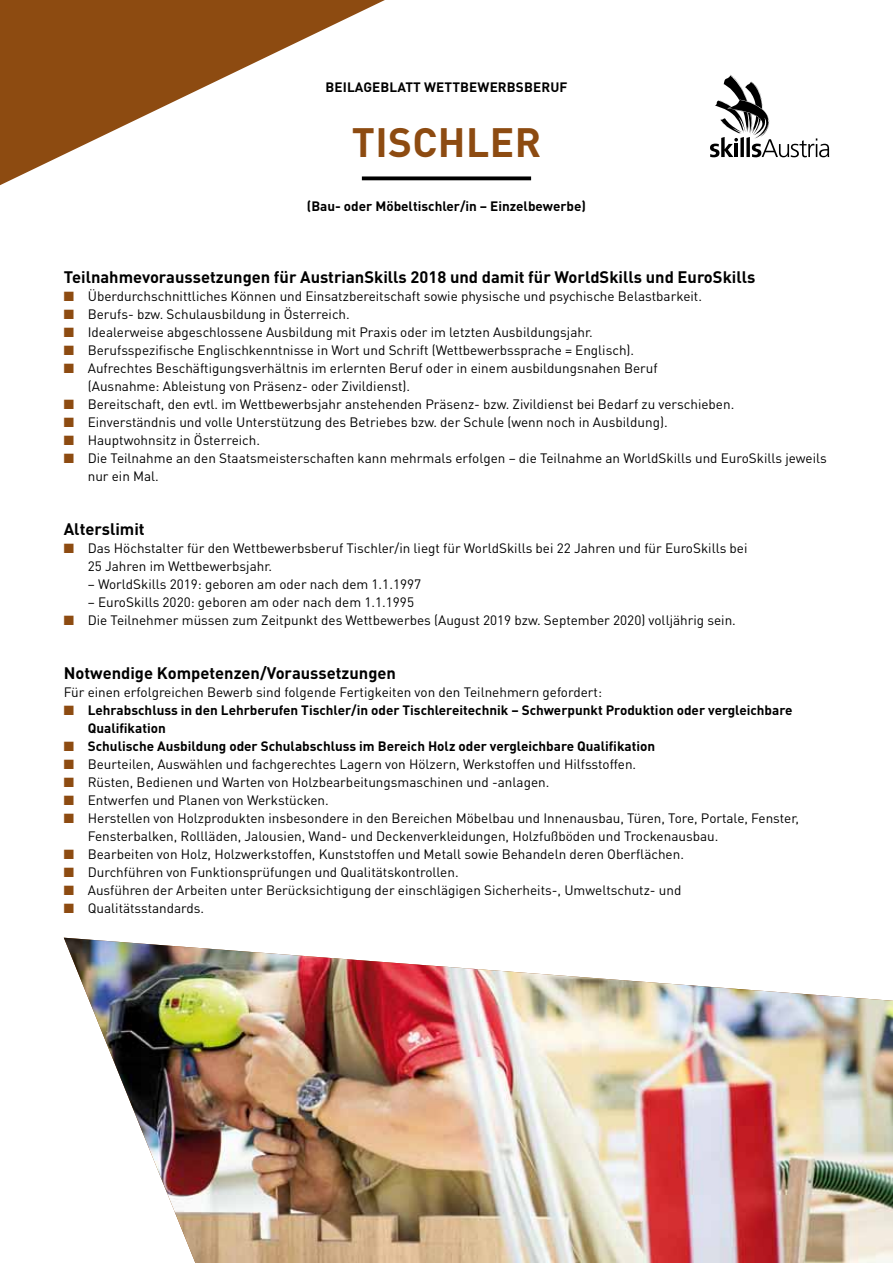
<style>
.page{position:relative;width:893px;height:1263px;background:#fff}
.page>*{position:absolute;margin:0;border:0;box-sizing:border-box;transform-origin:0 0}
.t1{font:700 40.5px "DIN Pro";letter-spacing:.01em;color:#8d4b11}
.t2{font:700 16.5px "DIN Pro";color:#000}
.t3{font:13.5px/18px "DIN Pro";color:#000}
.t4{font:700 13.5px/18px "DIN Pro";color:#000}
.s1{color:#8d4b11}
</style>
<div class="page">
<svg style="left:385px;top:176px;width:146px;height:4px"></svg>
<svg style="left:0;top:0;width:385px;height:185px"></svg>
<img style="left:64px;top:938px;width:829px;height:325px">
<svg style="left:710px;top:75px;width:119px;height:82px"></svg>
<p class="t4" style="left:325px;top:78px;width:243px">Beilageblatt Wettbewerbsberuf</p>
<h1 class="t1" style="left:352px;top:115px;width:191px">Tischler</h1>
<p class="t4" style="left:307px;top:196px;width:281px">(Bau- oder Möbeltischler/in – Einzelbewerbe)</p>
<p class="t2" style="left:64px;top:265px;width:693px">Teilnahmevoraussetzungen für AustrianSkills 2018 und damit für WorldSkills und EuroSkills</p>
<p class="t3" style="left:64px;top:286px;width:640px"><span class="s1">■</span> Überdurchschnittliches Können und Einsatzbereitschaft sowie physische und psychische Belastbarkeit.</p>
<p class="t3" style="left:64px;top:304px;width:288px"><span class="s1">■</span> Berufs- bzw. Schulausbildung in Österreich.</p>
<p class="t3" style="left:64px;top:322px;width:530px"><span class="s1">■</span> Idealerweise abgeschlossene Ausbildung mit Praxis oder im letzten Ausbildungsjahr.</p>
<p class="t3" style="left:64px;top:340px;width:572px"><span class="s1">■</span> Berufsspezifische Englischkenntnisse in Wort und Schrift (Wettbewerbssprache = Englisch).</p>
<p class="t3" style="left:88px;top:358px;width:571px;text-indent:-24px"><span class="s1">■</span> Aufrechtes Beschäftigungsverhältnis im erlernten Beruf oder in einem ausbildungsnahen Beruf (Ausnahme: Ableistung von Präsenz- oder Zivildienst).</p>
<p class="t3" style="left:64px;top:394px;width:672px"><span class="s1">■</span> Bereitschaft, den evtl. im Wettbewerbsjahr anstehenden Präsenz- bzw. Zivildienst bei Bedarf zu verschieben.</p>
<p class="t3" style="left:64px;top:412px;width:605px"><span class="s1">■</span> Einverständnis und volle Unterstützung des Betriebes bzw. der Schule (wenn noch in Ausbildung).</p>
<p class="t3" style="left:64px;top:430px;width:198px"><span class="s1">■</span> Hauptwohnsitz in Österreich.</p>
<p class="t3" style="left:88px;top:448px;width:740px;text-indent:-24px"><span class="s1">■</span> Die Teilnahme an den Staatsmeisterschaften kann mehrmals erfolgen – die Teilnahme an WorldSkills und EuroSkills jeweils nur ein Mal.</p>
<p class="t2" style="left:64px;top:517px;width:82px">Alterslimit</p>
<p class="t3" style="left:88px;top:538px;width:661px;text-indent:-24px"><span class="s1">■</span> Das Höchstalter für den Wettbewerbsberuf Tischler/in liegt für WorldSkills bei 22 Jahren und für EuroSkills bei<br>25 Jahren im Wettbewerbsjahr.</p>
<p class="t3" style="left:88px;top:574px;width:335px">– WorldSkills 2019: geboren am oder nach dem 1.1.1997</p>
<p class="t3" style="left:88px;top:592px;width:328px">– EuroSkills 2020: geboren am oder nach dem 1.1.1995</p>
<p class="t3" style="left:64px;top:610px;width:674px"><span class="s1">■</span> Die Teilnehmer müssen zum Zeitpunkt des Wettbewerbes (August 2019 bzw. September 2020) volljährig sein.</p>
<p class="t2" style="left:64px;top:661px;width:334px">Notwendige Kompetenzen/Voraussetzungen</p>
<p class="t3" style="left:64px;top:682px;width:540px">Für einen erfolgreichen Bewerb sind folgende Fertigkeiten von den Teilnehmern gefordert:</p>
<p class="t4" style="left:88px;top:700px;width:706px;text-indent:-24px"><span class="s1">■</span> Lehrabschluss in den Lehrberufen Tischler/in oder Tischlereitechnik – Schwerpunkt Produktion oder vergleichbare<br>Qualifikation</p>
<p class="t4" style="left:64px;top:736px;width:593px"><span class="s1">■</span> Schulische Ausbildung oder Schulabschluss im Bereich Holz oder vergleichbare Qualifikation</p>
<p class="t3" style="left:64px;top:754px;width:574px"><span class="s1">■</span> Beurteilen, Auswählen und fachgerechtes Lagern von Hölzern, Werkstoffen und Hilfsstoffen.</p>
<p class="t3" style="left:64px;top:772px;width:487px"><span class="s1">■</span> Rüsten, Bedienen und Warten von Holzbearbeitungsmaschinen und -anlagen.</p>
<p class="t3" style="left:64px;top:790px;width:266px"><span class="s1">■</span> Entwerfen und Planen von Werkstücken.</p>
<p class="t3" style="left:88px;top:808px;width:713px;text-indent:-24px"><span class="s1">■</span> Herstellen von Holzprodukten insbesondere in den Bereichen Möbelbau und Innenausbau, Türen, Tore, Portale, Fenster,<br>Fensterbalken, Rollläden, Jalousien, Wand- und Deckenverkleidungen, Holzfußböden und Trockenausbau.</p>
<p class="t3" style="left:64px;top:844px;width:622px"><span class="s1">■</span> Bearbeiten von Holz, Holzwerkstoffen, Kunststoffen und Metall sowie Behandeln deren Oberflächen.</p>
<p class="t3" style="left:64px;top:862px;width:396px"><span class="s1">■</span> Durchführen von Funktionsprüfungen und Qualitätskontrollen.</p>
<p class="t3" style="left:64px;top:880px;width:619px"><span class="s1">■</span> Ausführen der Arbeiten unter Berücksichtigung der einschlägigen Sicherheits-, Umweltschutz- und</p>
<p class="t3" style="left:64px;top:898px;width:142px"><span class="s1">■</span> Qualitätsstandards.</p>
</div>
